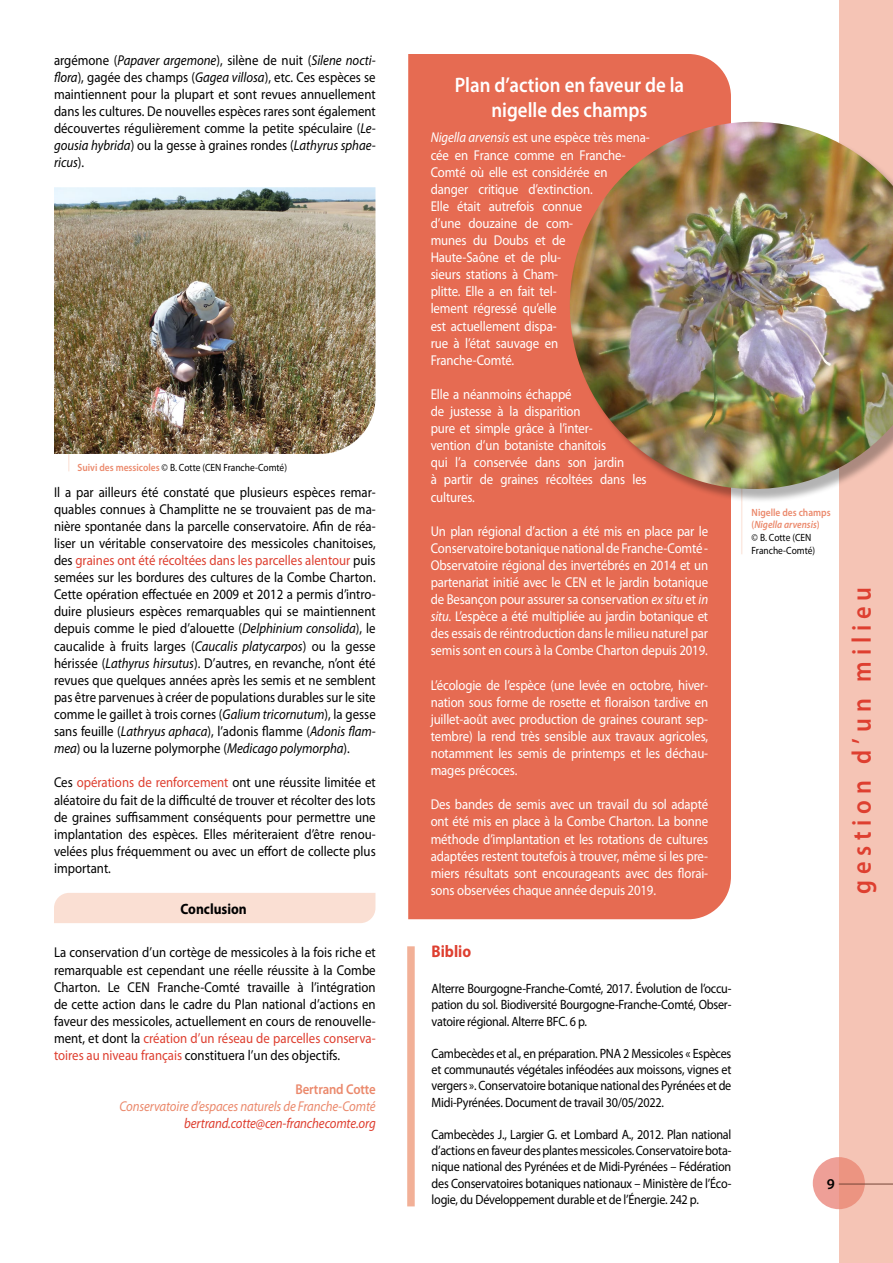
<style>
.page{position:relative;width:893px;height:1263px;background:#fff}
.page>*{position:absolute;margin:0;border:0;box-sizing:border-box;transform-origin:0 0}
.t1{font:600 27px "Myriad Pro";letter-spacing:.24em;color:#de3f30;scale:.9 1}
.t2{font:600 21px/25.2px "Myriad Pro";color:#fff;text-align:center;scale:.9 1}
.t3{font:700 16.95px "Myriad Pro";color:#de3f30;scale:.9 1}
.t4{font:700 15px "Myriad Pro";color:#000;scale:.9 1}
.t5{font:600 15px "Myriad Pro";color:#000}
.t6{font:14.25px/17.1px "Myriad Pro";color:#000;text-align:justify;scale:.9 1}
.t7{font:14.25px/17.1px "Myriad Pro";letter-spacing:-.01em;color:#fff;text-align:justify;scale:.9 1}
.t8{font:italic 14.25px "Myriad Pro";letter-spacing:-.01em;color:#eb896c;scale:.9 1}
.t9{font:italic 14.25px "Myriad Pro";letter-spacing:-.01em;color:#de3f30;scale:.9 1}
.t10{font:600 14.25px "Myriad Pro";letter-spacing:-.01em;color:#eb896c;scale:.9 1}
.t11{font:13.5px/16.2px "Myriad Pro";letter-spacing:-.02em;color:#000;text-align:justify;scale:.9 1}
.t12{font:10.5px/12.6px "Myriad Pro";color:#000;scale:.9 1}
.s1{font-style:italic}
.s2{font-weight:600;color:#eb896c}
.s3{color:#de3f30}
.s4{font-weight:600;font-style:italic;color:#eb896c}
</style>
<div class="page">
<div style="left:813px;top:1157px;width:52px;height:52px;background:#ee9f97;border-radius:50%"></div>
<div style="left:839px;top:0;width:54px;height:1263px;background:#f5c4b5"></div>
<hr style="left:741px;top:317px;width:1px;height:237px;background:#fce9e1">
<hr style="left:68px;top:411px;width:2px;height:60px;background:#fce9e1">
<div style="left:407px;top:946px;width:8px;height:260px;background:#f2b097"></div>
<img style="left:54px;top:187px;width:321px;height:267px">
<div style="left:54px;top:893px;width:321px;height:30px;background:#fadfd3"></div>
<div style="left:408px;top:54px;width:323px;height:865px;background:#e66b52"></div>
<div style="left:572px;top:124px;width:321px;height:379px;background:#000;opacity:.3"></div>
<img style="left:570px;top:122px;width:323px;height:367px">
<p class="t6" style="left:54px;top:51px;width:359px">argémone (<span class="s1">Papaver argemone</span>), silène de nuit (<span class="s1">Silene nocti&shy;flora</span>), gagée des champs (<span class="s1">Gagea villosa</span>), etc. Ces espèces se maintiennent pour la plupart et sont revues annuellement dans les cultures. De nouvelles espèces rares sont également découvertes régulièrement comme la petite spéculaire (<span class="s1">Le&shy;gousia hybrida</span>) ou la gesse à graines rondes (<span class="s1">Lathyrus sphae&shy;ricus</span>).</p>
<p class="t12" style="left:78px;top:461px;width:234px"><span class="s2">Suivi des messicoles</span> © B. Cotte (CEN Franche-Comté)</p>
<p class="t6" style="left:54px;top:483px;width:359px">Il a par ailleurs été constaté que plusieurs espèces remar&shy;quables connues à Champlitte ne se trouvaient pas de ma&shy;nière spontanée dans la parcelle conservatoire. Afin de réa&shy;liser un véritable conservatoire des messicoles chanitoises, des <span class="s3">graines ont été récoltées dans les parcelles alentour</span> puis semées sur les bordures des cultures de la Combe Charton.<br>Cette opération effectuée en 2009 et 2012 a permis d’intro&shy;duire plusieurs espèces remarquables qui se maintiennent depuis comme le pied d’alouette (<span class="s1">Delphinium consolida</span>), le caucalide à fruits larges (<span class="s1">Caucalis platycarpos</span>) ou la gesse hérissée (<span class="s1">Lathyrus hirsutus</span>). D’autres, en revanche, n’ont été revues que quelques années après les semis et ne semblent pas être parvenues à créer de populations durables sur le site comme le gaillet à trois cornes (<span class="s1">Galium tricornutum</span>), la gesse sans feuille (<span class="s1">Lathryus aphaca</span>), l’adonis flamme (<span class="s1">Adonis flam&shy;mea</span>) ou la luzerne polymorphe (<span class="s1">Medicago polymorpha</span>).</p>
<p class="t6" style="left:54px;top:774px;width:359px">Ces <span class="s3">opérations de renforcement</span> ont une réussite limitée et aléatoire du fait de la difficulté de trouver et récolter des lots de graines suffisamment conséquents pour permettre une implantation des espèces. Elles mériteraient d’être renou&shy;velées plus fréquemment ou avec un effort de collecte plus important.</p>
<p class="t4" style="left:180px;top:899px;width:75px">Conclusion</p>
<p class="t6" style="left:54px;top:944px;width:359px">La conservation d’un cortège de messicoles à la fois riche et remarquable est cependant une réelle réussite à la Combe Charton. Le CEN Franche-Comté travaille à l’intégration de cette action dans le cadre du Plan national d’actions en faveur des messicoles, actuellement en cours de renouvelle&shy;ment, et dont la <span class="s3">création d’un réseau de parcelles conserva&shy;toires au niveau français</span> constituera l’un des objectifs.</p>
<p class="t10" style="left:295px;top:1080px;width:91px">Bertrand Cotte</p>
<p class="t8" style="left:119px;top:1098px;width:286px">Conservatoire d’espaces naturels de Franche-Comté</p>
<p class="t9" style="left:184px;top:1115px;width:214px">bertrand.cotte@cen-franchecomte.org</p>
<h2 class="t2" style="left:455px;top:71px;width:256px">Plan d’action en faveur de la nigelle des champs</h2>
<p class="t7" style="left:431px;top:129px;width:245px;text-align:left"><span class="s1">Nigella arvensis</span> est une espèce très mena&shy;cée en France comme en Franche-<br>Comté où elle est considérée en<br>danger critique d’extinction.<br>Elle était autrefois connue<br>d’une douzaine de com-<br>munes du Doubs et de<br>Haute-Saône et de plu-<br>sieurs stations à Cham-<br>plitte. Elle a en fait tel-<br>lement régressé qu’elle<br>est actuellement dispa-<br>rue à l’état sauvage en<br>Franche-Comté.</p>
<p class="t7" style="left:431px;top:385px;width:242px;text-align:left">Elle a néanmoins échappé<br>de justesse à la disparition<br>pure et simple grâce à l’inter-<br>vention d’un botaniste chanitois<br>qui l’a conservée dans son jardin<br>à partir de graines récoltées dans les cultures.</p>
<p class="t7" style="left:431px;top:522px;width:310px">Un plan régional d’action a été mis en place par le Conservatoire botanique national de Franche-Comté - Observatoire régional des invertébrés en 2014 et un partenariat initié avec le CEN et le jardin botanique de Besançon pour assurer sa conservation <span class="s1">ex situ</span> et <span class="s1">in situ</span>. L’espèce a été multipliée au jardin botanique et des essais de réintroduction dans le milieu naturel par semis sont en cours à la Combe Charton depuis 2019.</p>
<p class="t7" style="left:431px;top:676px;width:310px">L’écologie de l’espèce (une levée en octobre, hiver&shy;nation sous forme de rosette et floraison tardive en juillet-août avec production de graines courant sep&shy;tembre) la rend très sensible aux travaux agricoles, notamment les semis de printemps et les déchau&shy;mages précoces.</p>
<p class="t7" style="left:431px;top:796px;width:310px">Des bandes de semis avec un travail du sol adapté ont été mis en place à la Combe Charton. La bonne méthode d’implantation et les rotations de cultures adaptées restent toutefois à trouver, même si les pre&shy;miers résultats sont encourageants avec des florai&shy;sons observées chaque année depuis 2019.</p>
<p class="t3" style="left:432px;top:940px;width:45px">Biblio</p>
<p class="t11" style="left:432px;top:980px;width:335px">Alterre Bourgogne-Franche-Comté, 2017. Évolution de l’occu&shy;pation du sol. Biodiversité Bourgogne-Franche-Comté, Obser&shy;vatoire régional. Alterre BFC. 6 p.</p>
<p class="t11" style="left:432px;top:1045px;width:335px">Cambecèdes et al., en préparation. PNA 2 Messicoles « Espèces et communautés végétales inféodées aux moissons, vignes et vergers ». Conservatoire botanique national des Pyrénées et de Midi-Pyrénées. Document de travail 30/05/2022.</p>
<p class="t11" style="left:432px;top:1126px;width:335px">Cambecèdes J., Largier G. et Lombard A., 2012. Plan national d’actions en faveur des plantes messicoles. Conservatoire bota&shy;nique national des Pyrénées et de Midi-Pyrénées – Fédération des Conservatoires botaniques nationaux – Ministère de l’Éco&shy;logie, du Développement durable et de l’Énergie. 242 p.</p>
<p class="t12" style="left:752px;top:506px;width:89px"><span class="s2">Nigelle des champs (</span><span class="s4">Nigella arvensis</span><span class="s2">)<br></span>© B. Cotte (CEN<br>Franche-Comté)</p>
<h1 class="t1" style="left:844px;top:894px;width:343px;rotate:-90deg">gestion d’un milieu</h1>
<p class="t5" style="left:827px;top:1174px;width:10px">9</p>
</div>
